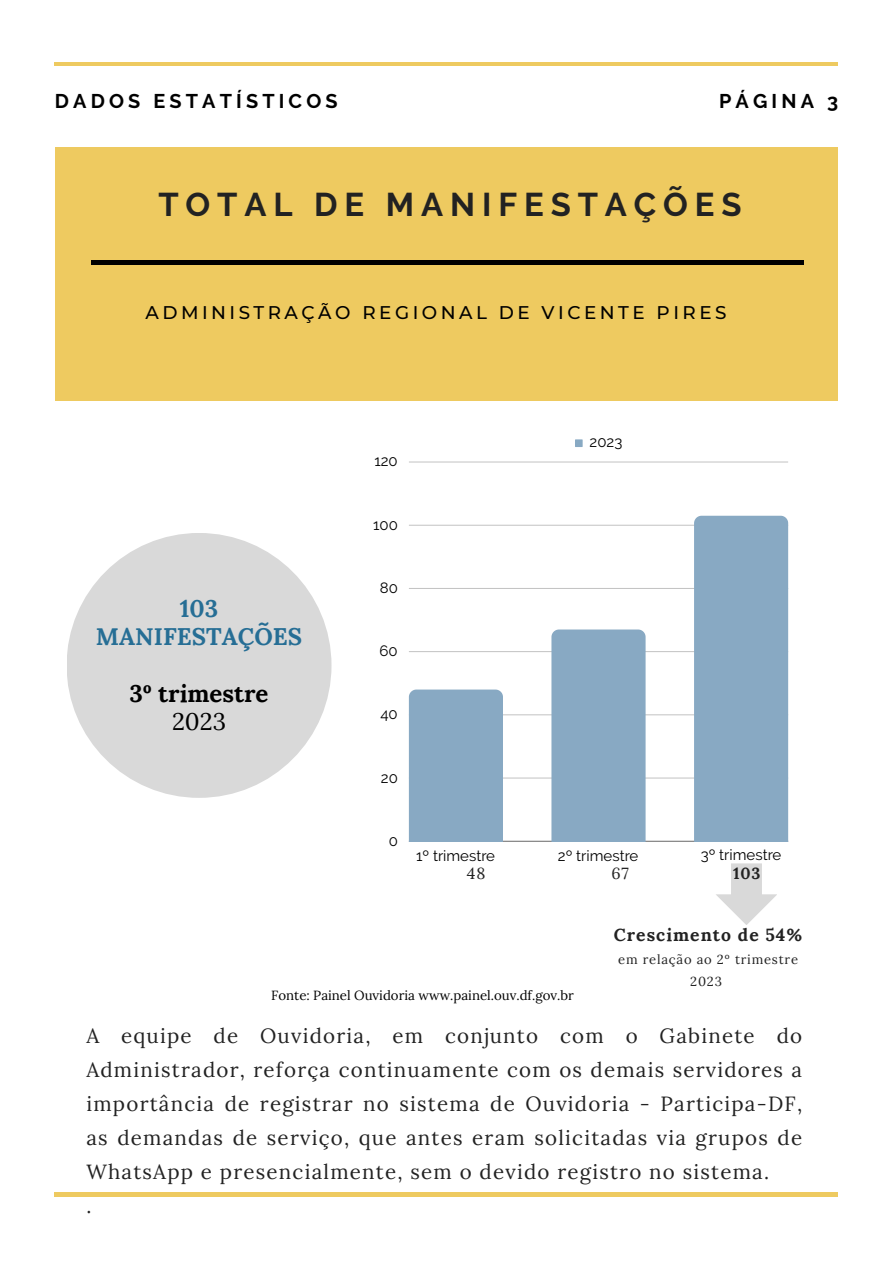
<style>
.page{position:relative;width:893px;height:1264px;background:#fff}
.page>*{position:absolute;margin:0;border:0;box-sizing:border-box;transform-origin:0 0}
.t1{font:700 32.85px "Raleway";letter-spacing:.21em;color:#222}
.t2{font:700 24px "Lora";color:#266e95}
.t3{font:700 24px "Lora";color:#000}
.t4{font:24px "Lora";color:#000}
.t5{font:20.55px/34px "Lora";letter-spacing:.06em;color:#222;text-align:justify}
.t6{font:700 19.8px "Raleway";letter-spacing:.21em;color:#000}
.t7{font:500 18.3px "Montserrat";letter-spacing:.19em;color:#000}
.t8{font:700 17.55px "Lora";letter-spacing:.06em;color:#222}
.t9{font:16.05px "Lora";color:#222}
.t10{font:700 16.05px "Lora";color:#222}
.t11{font:15px "Raleway";color:#000}
.t12{font:13.2px "Lora";color:#000}
.t13{font:13.05px/21.8px "Lora";letter-spacing:.06em;color:#222;text-align:center}
</style>
<div class="page">
<hr style="left:55px;top:62px;width:782px;height:4px;background:#eeca60">
<div style="left:55px;top:147px;width:782px;height:253px;background:#eeca60"></div>
<hr style="left:91px;top:261px;width:712px;height:3px;background:#000">
<hr style="left:55px;top:1192px;width:782px;height:4px;background:#eeca60">
<div style="left:67px;top:533px;width:264px;height:264px;background:#d9d9d9;border-radius:50%"></div>
<svg style="left:575px;top:439px;width:7px;height:8px"></svg>
<hr style="left:409px;top:777px;width:379px;height:1px;background:#000">
<hr style="left:409px;top:714px;width:379px;height:1px;background:#000">
<hr style="left:409px;top:651px;width:379px;height:1px;background:#000">
<hr style="left:409px;top:588px;width:379px;height:1px;background:#000">
<hr style="left:409px;top:525px;width:379px;height:1px;background:#000">
<hr style="left:409px;top:461px;width:379px;height:1px;background:#000">
<hr style="left:409px;top:841px;width:379px;height:1px;background:#000">
<div style="left:409px;top:689px;width:94px;height:152px;background:#88a9c3"></div>
<div style="left:551px;top:629px;width:94px;height:212px;background:#88a9c3"></div>
<div style="left:694px;top:515px;width:94px;height:326px;background:#88a9c3"></div>
<svg style="left:716px;top:863px;width:61px;height:62px"></svg>
<p class="t6" style="left:55px;top:89px;width:284px">DADOS ESTATÍSTICOS</p>
<p class="t6" style="left:719px;top:89px;width:121px">PÁGINA 3</p>
<p class="t1" style="left:158px;top:185px;width:584px">TOTAL DE MANIFESTAÇÕES</p>
<p class="t7" style="left:145px;top:301px;width:582px">ADMINISTRAÇÃO REGIONAL DE VICENTE PIRES</p>
<p class="t2" style="left:180px;top:593px;width:40px">103</p>
<p class="t2" style="left:96px;top:621px;width:208px">MANIFESTAÇÕES</p>
<p class="t3" style="left:129px;top:677px;width:140px">3º trimestre</p>
<p class="t4" style="left:172px;top:705px;width:55px">2023</p>
<p class="t11" style="left:374px;top:452px;width:25px">120</p>
<p class="t11" style="left:373px;top:515px;width:26px">100</p>
<p class="t11" style="left:380px;top:579px;width:20px">80</p>
<p class="t11" style="left:379px;top:642px;width:20px">60</p>
<p class="t11" style="left:380px;top:705px;width:19px">40</p>
<p class="t11" style="left:381px;top:768px;width:18px">20</p>
<p class="t11" style="left:589px;top:432px;width:34px">2023</p>
<p class="t11" style="left:388px;top:831px;width:11px">0</p>
<p class="t11" style="left:416px;top:847px;width:80px">1º trimestre</p>
<p class="t11" style="left:558px;top:847px;width:82px">2º trimestre</p>
<p class="t11" style="left:700px;top:846px;width:82px">3º trimestre</p>
<p class="t9" style="left:467px;top:862px;width:20px">48</p>
<p class="t9" style="left:611px;top:862px;width:19px">67</p>
<p class="t10" style="left:733px;top:862px;width:29px">103</p>
<p class="t8" style="left:613px;top:922px;width:190px">Crescimento de 54%</p>
<p class="t13" style="left:618px;top:948px;width:181px">em relação ao 2º trimestre<br>2023</p>
<p class="t12" style="left:271px;top:986px;width:304px">Fonte: Painel Ouvidoria www.painel.ouv.df.gov.br</p>
<p class="t5" style="left:86px;top:1018px;width:717px">A equipe de Ouvidoria, em conjunto com o Gabinete do Administrador, reforça continuamente com os demais servidores a importância de registrar no sistema de Ouvidoria - Participa-DF, as demandas de serviço, que antes eram solicitadas via grupos de WhatsApp e presencialmente, sem o devido registro no sistema.</p>
<p class="t5" style="left:86px;top:1188px;width:7px">.</p>
</div>
